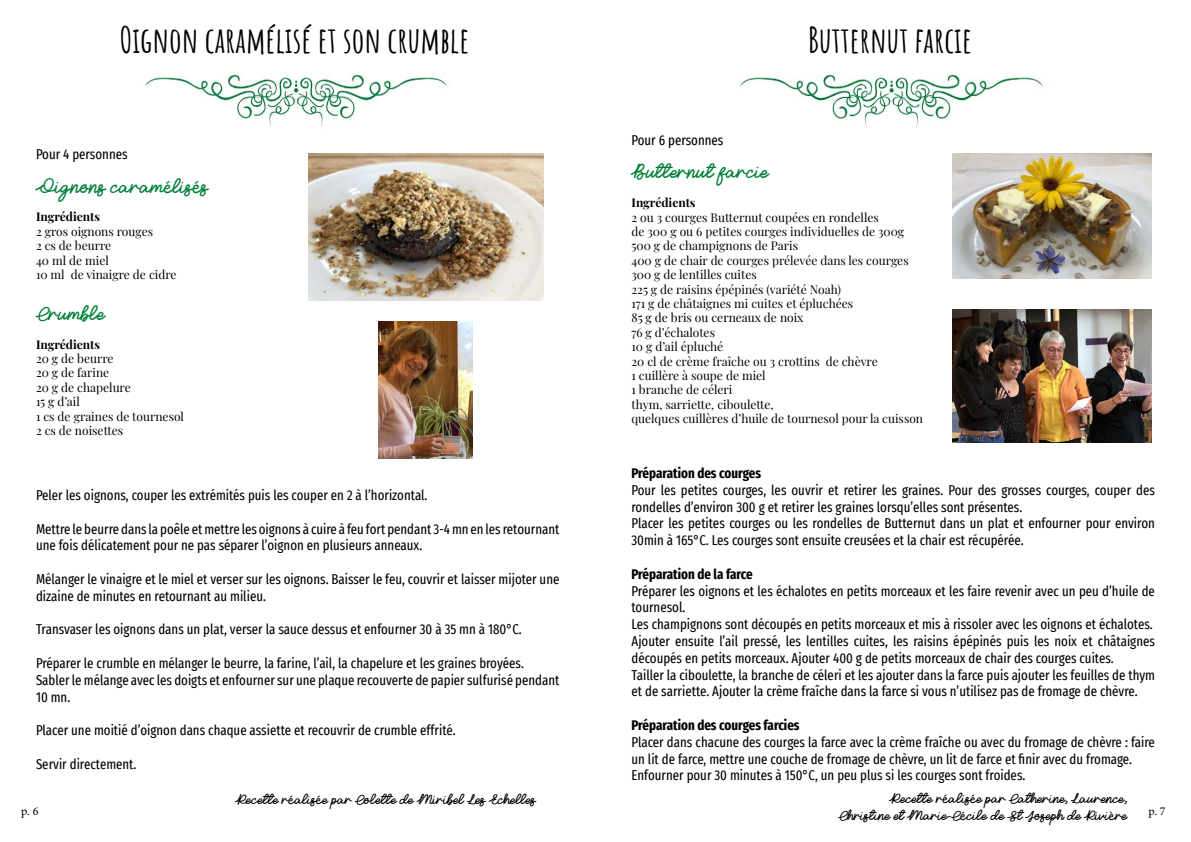
<style>
.page{position:relative;width:1191px;height:842px;background:#fff}
.page>*{position:absolute;margin:0;border:0;box-sizing:border-box;transform-origin:0 0}
.t1{font:700 35px "Amatic SC";color:#000}
.t2{font:20px "Loverine";color:#007f38}
.t3{font:extra-condensed 14px/16.8px "Fira Sans";color:#000}
.t4{font:14px/16.8px "Loverine";color:#000;text-align:right}
.t5{font:700 extra-condensed 14px "Fira Sans";color:#000}
.t6{font:12px/14.4px "Playfair Display";color:#000}
.t7{font:700 12px "Playfair Display";color:#000}
.t8{font:12px "Minion Pro";color:#000}
</style>
<div class="page">
<img style="left:740px;top:74px;width:303px;height:53px">
<img style="left:952px;top:153px;width:199px;height:125px">
<img style="left:952px;top:309px;width:199px;height:133px">
<img style="left:145px;top:74px;width:302px;height:53px">
<img style="left:308px;top:153px;width:235px;height:147px">
<img style="left:379px;top:321px;width:94px;height:138px">
<h1 class="t1" style="left:120px;top:13px;width:351px">Oignon caramélisé et son crumble</h1>
<p class="t3" style="left:36px;top:145px;width:93px">Pour 4 personnes</p>
<h2 class="t2" style="left:36px;top:175px;width:174px">Oignons caramélisés</h2>
<p class="t7" style="left:36px;top:207px;width:65px">Ingrédients</p>
<p class="t6" style="left:36px;top:223px;width:142px">2 gros oignons rouges<br>2 cs de beurre<br>40 ml de miel<br>10 ml de vinaigre de cidre</p>
<h2 class="t2" style="left:36px;top:302px;width:70px">Crumble</h2>
<p class="t7" style="left:36px;top:335px;width:65px">Ingrédients</p>
<p class="t6" style="left:36px;top:350px;width:149px">20 g de beurre<br>20 g de farine<br>20 g de chapelure<br>15 g d’ail<br>1 cs de graines de tournesol<br>2 cs de noisettes</p>
<h1 class="t1" style="left:808px;top:13px;width:165px">Butternut farcie</h1>
<p class="t3" style="left:631px;top:131px;width:93px">Pour 6 personnes</p>
<h2 class="t2" style="left:631px;top:161px;width:138px">Butternut farcie</h2>
<p class="t7" style="left:631px;top:193px;width:65px">Ingrédients</p>
<p class="t6" style="left:631px;top:209px;width:293px">2 ou 3 courges Butternut coupées en rondelles<br>de 300 g ou 6 petites courges individuelles de 300g 500 g de champignons de Paris<br>400 g de chair de courges prélevée dans les courges 300 g de lentilles cuites<br>225 g de raisins épépinés (variété Noah)<br>171 g de châtaignes mi cuites et épluchées<br>85 g de bris ou cerneaux de noix<br>76 g d’échalotes<br>10 g d’ail épluché<br>20 cl de crème fraîche ou 3 crottins de chèvre<br>1 cuillère à soupe de miel<br>1 branche de céleri<br>thym, sarriette, ciboulette,<br>quelques cuillères d’huile de tournesol pour la cuisson</p>
<p class="t5" style="left:631px;top:461px;width:131px">Préparation des courges</p>
<p class="t3" style="left:631px;top:481px;width:525px">Pour les petites courges, les ouvrir et retirer les graines. Pour des grosses courges, couper des rondelles d’environ 300 g et retirer les graines lorsqu’elles sont présentes.<br>Placer les petites courges ou les rondelles de Butternut dans un plat et enfourner pour environ 30min à 165°C. Les courges sont ensuite creusées et la chair est récupérée.</p>
<p class="t5" style="left:631px;top:562px;width:123px">Préparation de la farce</p>
<p class="t3" style="left:631px;top:582px;width:525px">Préparer les oignons et les échalotes en petits morceaux et les faire revenir avec un peu d’huile de tournesol.<br>Les champignons sont découpés en petits morceaux et mis à rissoler avec les oignons et échalotes.<br>Ajouter ensuite l’ail pressé, les lentilles cuites, les raisins épépinés puis les noix et châtaignes découpés en petits morceaux. Ajouter 400 g de petits morceaux de chair des courges cuites.<br>Tailler la ciboulette, la branche de céleri et les ajouter dans la farce puis ajouter les feuilles de thym et de sarriette. Ajouter la crème fraîche dans la farce si vous n’utilisez pas de fromage de chèvre.</p>
<p class="t5" style="left:631px;top:713px;width:169px">Préparation des courges farcies</p>
<p class="t3" style="left:631px;top:733px;width:525px">Placer dans chacune des courges la farce avec la crème fraîche ou avec du fromage de chèvre : faire un lit de farce, mettre une couche de fromage de chèvre, un lit de farce et finir avec du fromage.<br>Enfourner pour 30 minutes à 150°C, un peu plus si les courges sont froides.</p>
<p class="t4" style="left:838px;top:792px;width:290px">Recette réalisée par Catherine, Laurence,<br>Christine et Marie-Cécile de St Joseph de Rivière</p>
<p class="t3" style="left:36px;top:486px;width:393px">Peler les oignons, couper les extrémités puis les couper en 2 à l’horizontal.</p>
<p class="t3" style="left:36px;top:520px;width:525px">Mettre le beurre dans la poêle et mettre les oignons à cuire à feu fort pendant 3-4 mn en les retournant une fois délicatement pour ne pas séparer l’oignon en plusieurs anneaux.</p>
<p class="t3" style="left:36px;top:570px;width:525px">Mélanger le vinaigre et le miel et verser sur les oignons. Baisser le feu, couvrir et laisser mijoter une dizaine de minutes en retournant au milieu.</p>
<p class="t3" style="left:36px;top:621px;width:487px">Transvaser les oignons dans un plat, verser la sauce dessus et enfourner 30 à 35 mn à 180°C.</p>
<p class="t3" style="left:36px;top:654px;width:525px">Préparer le crumble en mélanger le beurre, la farine, l’ail, la chapelure et les graines broyées.<br>Sabler le mélange avec les doigts et enfourner sur une plaque recouverte de papier sulfurisé pendant<br>10 mn.</p>
<p class="t3" style="left:36px;top:721px;width:421px">Placer une moitié d’oignon dans chaque assiette et recouvrir de crumble effrité.</p>
<p class="t3" style="left:36px;top:755px;width:102px">Servir directement.</p>
<p class="t4" style="left:235px;top:793px;width:302px">Recette réalisée par Colette de Miribel Les Echelles</p>
<p class="t8" style="left:21px;top:803px;width:19px">p. 6</p>
<p class="t8" style="left:1148px;top:803px;width:19px">p. 7</p>
</div>
